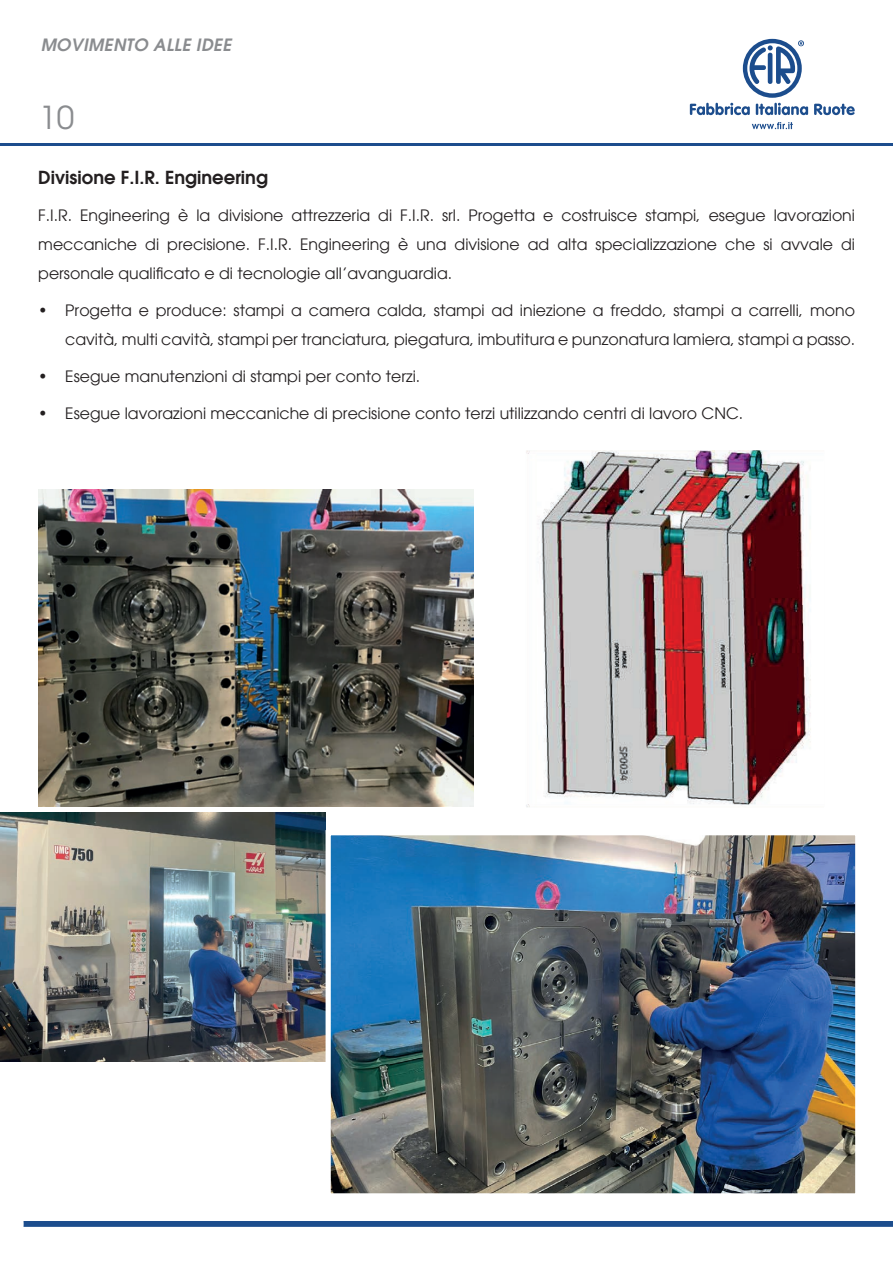
<style>
.page{position:relative;width:893px;height:1263px;background:#fff}
.page>*{position:absolute;margin:0;border:0;box-sizing:border-box;transform-origin:0 0}
.t1{font:31.5px "ITC Avant Garde Pro";color:#8a8c8f}
.t2{font:600 18px "Avant Garde";color:#231f20}
.t3{font:italic 600 16.95px "Avant Garde";letter-spacing:.02em;color:#8a8c8f}
.t4{font:15.75px/28.8px "Avant Garde";color:#231f20;text-align:justify}
</style>
<div class="page">
<img style="left:38px;top:490px;width:435px;height:316px">
<img style="left:0;top:812px;width:326px;height:250px">
<img style="left:323px;top:827px;width:533px;height:367px">
<img style="left:527px;top:451px;width:284px;height:355px">
<svg style="left:24px;top:1221px;width:869px;height:6px;background:#20508f"></svg>
<svg style="left:690px;top:39px;width:165px;height:76px"></svg>
<svg style="left:752px;top:122px;width:41px;height:7px"></svg>
<hr style="left:0;top:144px;width:893px;height:2px;background:#1c4d8d">
<p class="t3" style="left:41px;top:38px;width:192px">MOVIMENTO ALLE IDEE</p>
<h1 class="t1" style="left:39px;top:98px;width:36px">10</h1>
<p class="t2" style="left:38px;top:170px;width:231px">Divisione F.I.R. Engineering</p>
<p class="t4" style="left:38px;top:203px;width:818px">F.I.R. Engineering è la divisione attrezzeria di F.I.R. srl. Progetta e costruisce stampi, esegue lavorazioni meccaniche di precisione. F.I.R. Engineering è una divisione ad alta specializzazione che si avvale di personale qualificato e di tecnologie all’avanguardia.</p>
<p class="t4" style="left:38px;top:297px;width:818px;text-align:right">• Progetta e produce: stampi a camera calda, stampi ad iniezione a freddo, stampi a carrelli, mono cavità, multi cavità, stampi per tranciatura, piegatura, imbutitura e punzonatura lamiera, stampi a passo.</p>
<p class="t4" style="left:38px;top:364px;width:384px">• Esegue manutenzioni di stampi per conto terzi.</p>
<p class="t4" style="left:38px;top:401px;width:706px">• Esegue lavorazioni meccaniche di precisione conto terzi utilizzando centri di lavoro CNC.</p>
</div>
